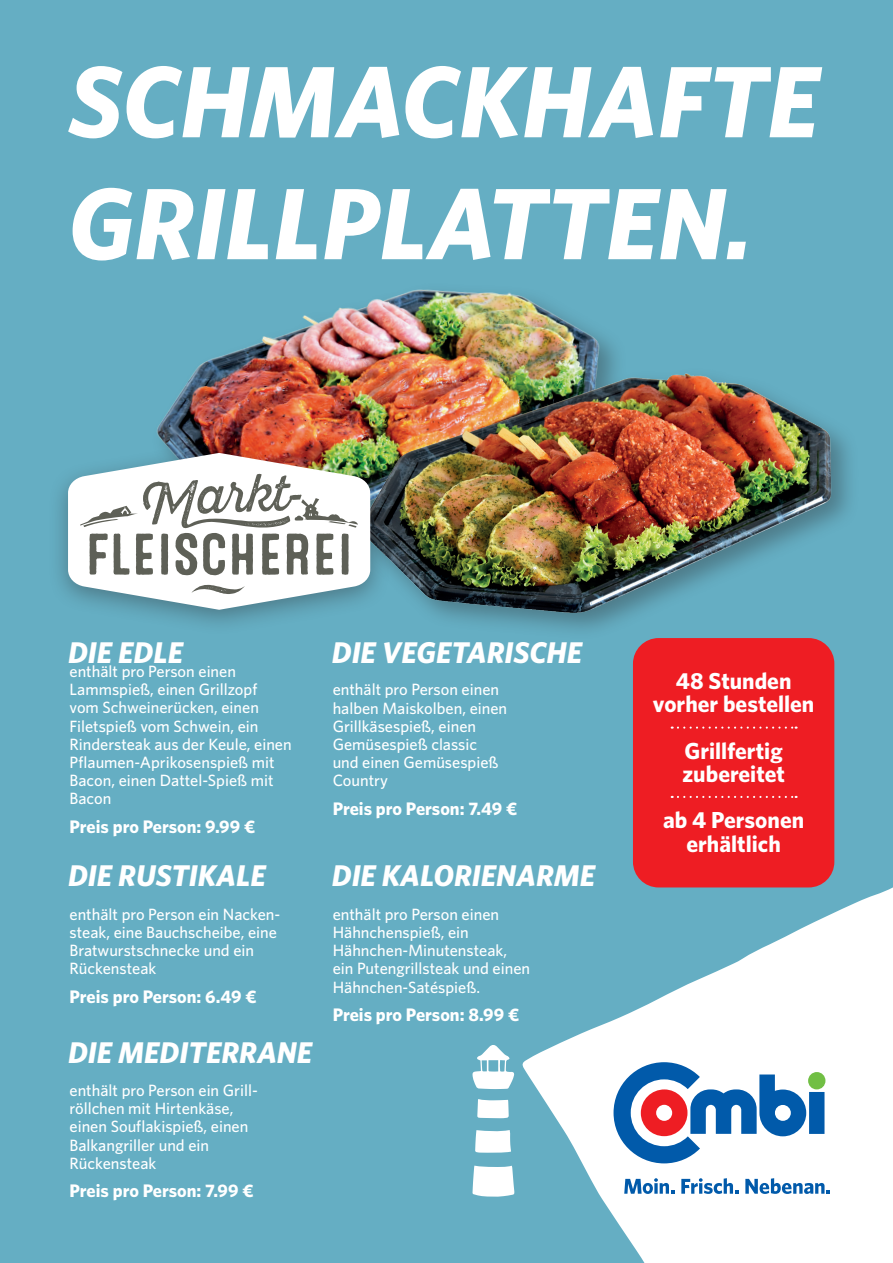
<style>
.page{position:relative;width:893px;height:1263px;background:#65aec3}
.page>*{position:absolute;margin:0;border:0;box-sizing:border-box;transform-origin:0 0}
.t1{font:italic 700 101.55px/121.9px "Whitney";color:#fff}
.t2{font:italic 700 30px "Whitney";color:#fff}
.t3{font:700 23.25px/23.2px "Whitney";color:#fff;text-align:center}
.t4{font:700 18.15px "Whitney";color:#fff}
.t5{font:500 16.35px/18.1px "Whitney";color:#fff}
</style>
<div class="page">
<svg style="left:472px;top:1165px;width:42px;height:32px"></svg>
<svg style="left:472px;top:1045px;width:42px;height:44px"></svg>
<svg style="left:475px;top:1130px;width:36px;height:23px"></svg>
<svg style="left:477px;top:1099px;width:32px;height:19px"></svg>
<svg style="left:522px;top:872px;width:371px;height:391px;fill:#fff"></svg>
<svg style="left:624px;top:1178px;width:51px;height:16px"></svg>
<svg style="left:681px;top:1178px;width:58px;height:16px"></svg>
<svg style="left:745px;top:1178px;width:85px;height:16px"></svg>
<div style="left:808px;top:1072px;width:17px;height:17px;background:#71bf44;border-radius:50%"></div>
<div style="left:809px;top:1092px;width:15px;height:42px;background:#015aaa"></div>
<svg style="left:613px;top:1062px;width:193px;height:101px;background:#9caecd"></svg>
<div style="left:633px;top:638px;width:201px;height:249px;background:#ee1d23;border-radius:26px"></div>
<svg style="left:672px;top:796px;width:125px;height:2px"></svg>
<svg style="left:672px;top:726px;width:125px;height:3px"></svg>
<img style="left:157px;top:289px;width:434px;height:150px">
<img style="left:341px;top:331px;width:509px;height:342px">
<div style="left:48px;top:439px;width:343px;height:197px;background:#231f20;opacity:.37"></div>
<div style="left:68px;top:476px;width:302px;height:110px;background:#fff;border-radius:16px"></div>
<svg style="left:192px;top:585px;width:53px;height:9px"></svg>
<svg style="left:80px;top:474px;width:278px;height:101px"></svg>
<h1 class="t1" style="left:68px;top:39px;width:753px">SCHMACKHAFTE<br>GRILLPLATTEN.</h1>
<h2 class="t2" style="left:68px;top:632px;width:117px">DIE EDLE</h2>
<p class="t5" style="left:70px;top:662px;width:224px">enthält pro Person einen<br>Lammspieß, einen Grillzopf<br>vom Schweinerücken, einen<br>Filetspieß vom Schwein, ein<br>Rindersteak aus der Keule, einen<br>Pflaumen-Aprikosenspieß mit<br>Bacon, einen Dattel-Spieß mit<br>Bacon</p>
<p class="t4" style="left:70px;top:814px;width:187px">Preis pro Person: 9.99 €</p>
<h2 class="t2" style="left:68px;top:856px;width:199px">DIE RUSTIKALE</h2>
<p class="t5" style="left:70px;top:905px;width:212px">enthält pro Person ein Nacken&shy;steak, eine Bauchscheibe, eine<br>Bratwurstschnecke und ein<br>Rückensteak</p>
<p class="t4" style="left:70px;top:984px;width:188px">Preis pro Person: 6.49 €</p>
<h2 class="t2" style="left:68px;top:1032px;width:246px">DIE MEDITERRANE</h2>
<p class="t5" style="left:70px;top:1081px;width:190px">enthält pro Person ein Grill&shy;röllchen mit Hirtenkäse, einen Souflakispieß, einen<br>Balkangriller und ein<br>Rückensteak</p>
<p class="t4" style="left:70px;top:1179px;width:185px">Preis pro Person: 7.99 €</p>
<h2 class="t2" style="left:332px;top:632px;width:252px">DIE VEGETARISCHE</h2>
<p class="t5" style="left:333px;top:680px;width:176px">enthält pro Person einen halben Maiskolben, einen<br>Grillkäsespieß, einen<br>Gemüsespieß classic und einen Gemüsespieß<br>Country</p>
<p class="t4" style="left:333px;top:796px;width:186px">Preis pro Person: 7.49 €</p>
<h2 class="t2" style="left:332px;top:856px;width:265px">DIE KALORIENARME</h2>
<p class="t5" style="left:333px;top:905px;width:199px">enthält pro Person einen<br>Hähnchenspieß, ein<br>Hähnchen-Minutensteak, ein Putengrillsteak und einen<br>Hähnchen-Satéspieß.</p>
<p class="t4" style="left:333px;top:1002px;width:188px">Preis pro Person: 8.99 €</p>
<h3 class="t3" style="left:653px;top:669px;width:163px">48 Stunden vorher bestellen</h3>
<h3 class="t3" style="left:682px;top:738px;width:104px;text-align:left">Grillfertig zubereitet</h3>
<h3 class="t3" style="left:663px;top:808px;width:142px">ab 4 Personen erhältlich</h3>
</div>
